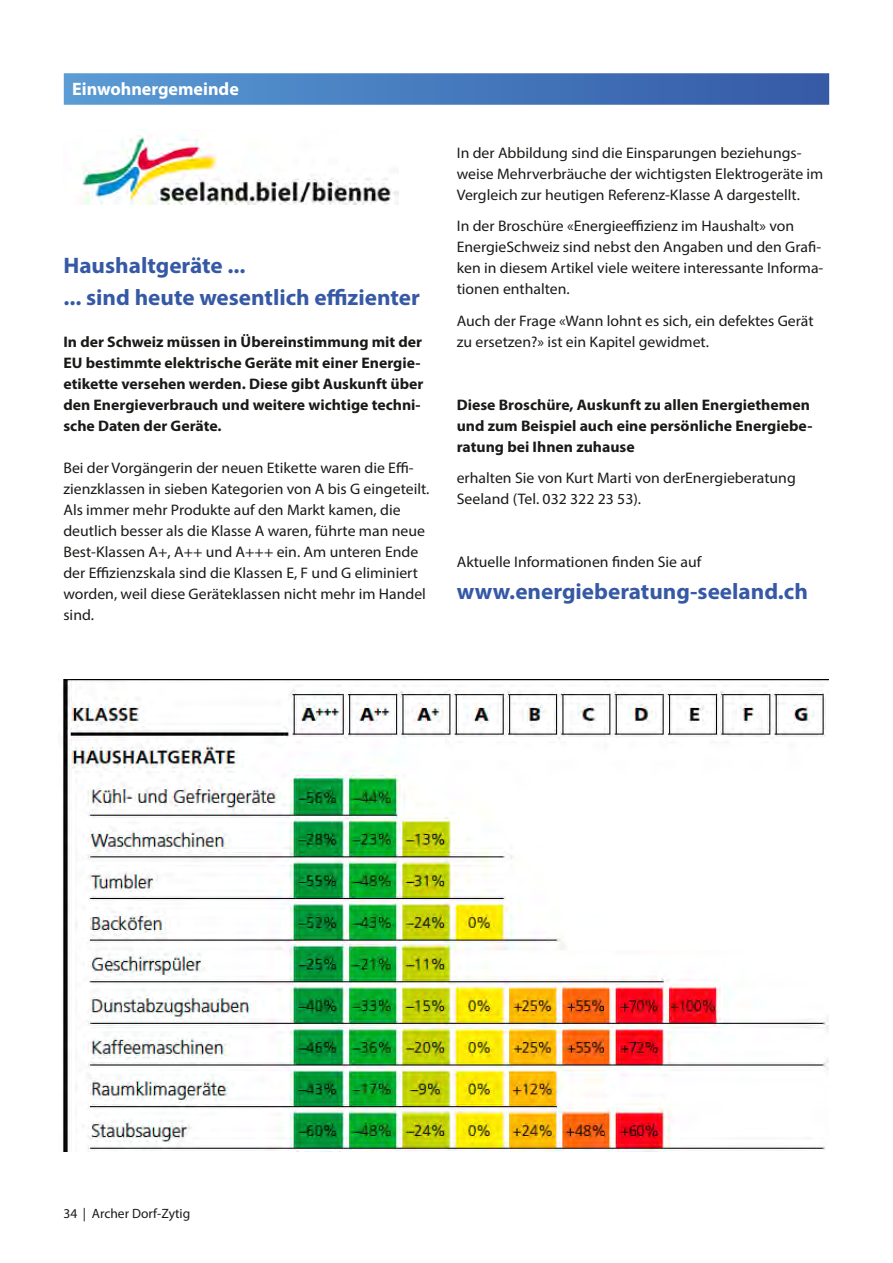
<style>
.page{position:relative;width:893px;height:1263px;background:#fff}
.page>*{position:absolute;margin:0;border:0;box-sizing:border-box;transform-origin:0 0}
.t1{font:700 22.5px/31.5px "Myriad Pro";color:#3659a5}
.t2{font:700 18px "Myriad Pro";color:#fff}
.t3{font:15.3px/21px "Myriad Pro";color:#1a1a18}
.t4{font:700 15.3px/21px "Myriad Pro";color:#1a1a18}
.t5{font:13.5px "Myriad Pro";color:#1a1a18}
</style>
<div class="page">
<div style="left:64px;top:73px;width:765px;height:32px;background:linear-gradient(to right,#5a9cd5,#3459a6)"></div>
<img style="left:82px;top:129px;width:317px;height:75px">
<img style="left:62px;top:679px;width:767px;height:473px">
<p class="t2" style="left:72px;top:77px;width:168px">Einwohnergemeinde</p>
<h1 class="t1" style="left:63px;top:249px;width:358px">Haushaltgeräte ...<br>... sind heute wesentlich effizienter</h1>
<p class="t4" style="left:63px;top:330px;width:362px">In der Schweiz müssen in Übereinstimmung mit der EU bestimmte elektrische Geräte mit einer Energie&shy;etikette versehen werden. Diese gibt Auskunft über den Energieverbrauch und weitere wichtige techni&shy;sche Daten der Geräte.</p>
<p class="t3" style="left:63px;top:457px;width:368px">Bei der Vorgängerin der neuen Etikette waren die Effi&shy;zienzklassen in sieben Kategorien von A bis G eingeteilt.<br>Als immer mehr Produkte auf den Markt kamen, die deutlich besser als die Klasse A waren, führte man neue Best-Klassen A+, A++ und A+++ ein. Am unteren Ende der Effizienzskala sind die Klassen E, F und G eliminiert worden, weil diese Geräteklassen nicht mehr im Handel sind.</p>
<p class="t3" style="left:457px;top:142px;width:368px">In der Abbildung sind die Einsparungen beziehungs&shy;weise Mehrverbräuche der wichtigsten Elektrogeräte im<br>Vergleich zur heutigen Referenz-Klasse A dargestellt.</p>
<p class="t3" style="left:457px;top:215px;width:368px">In der Broschüre «Energieeffizienz im Haushalt» von EnergieSchweiz sind nebst den Angaben und den Grafi&shy;ken in diesem Artikel viele weitere interessante Informa&shy;tionen enthalten.</p>
<p class="t3" style="left:457px;top:310px;width:358px">Auch der Frage «Wann lohnt es sich, ein defektes Gerät zu ersetzen?» ist ein Kapitel gewidmet.</p>
<p class="t4" style="left:457px;top:393px;width:357px">Diese Broschüre, Auskunft zu allen Energiethemen und zum Beispiel auch eine persönliche Energiebe&shy;ratung bei Ihnen zuhause</p>
<p class="t3" style="left:457px;top:467px;width:341px">erhalten Sie von Kurt Marti von derEnergieberatung<br>Seeland (Tel. 032 322 23 53).</p>
<p class="t3" style="left:457px;top:551px;width:246px">Aktuelle Informationen finden Sie auf</p>
<h1 class="t1" style="left:457px;top:574px;width:353px">www.energieberatung-seeland.ch</h1>
<p class="t5" style="left:63px;top:1205px;width:128px">34 | Archer Dorf-Zytig</p>
</div>
